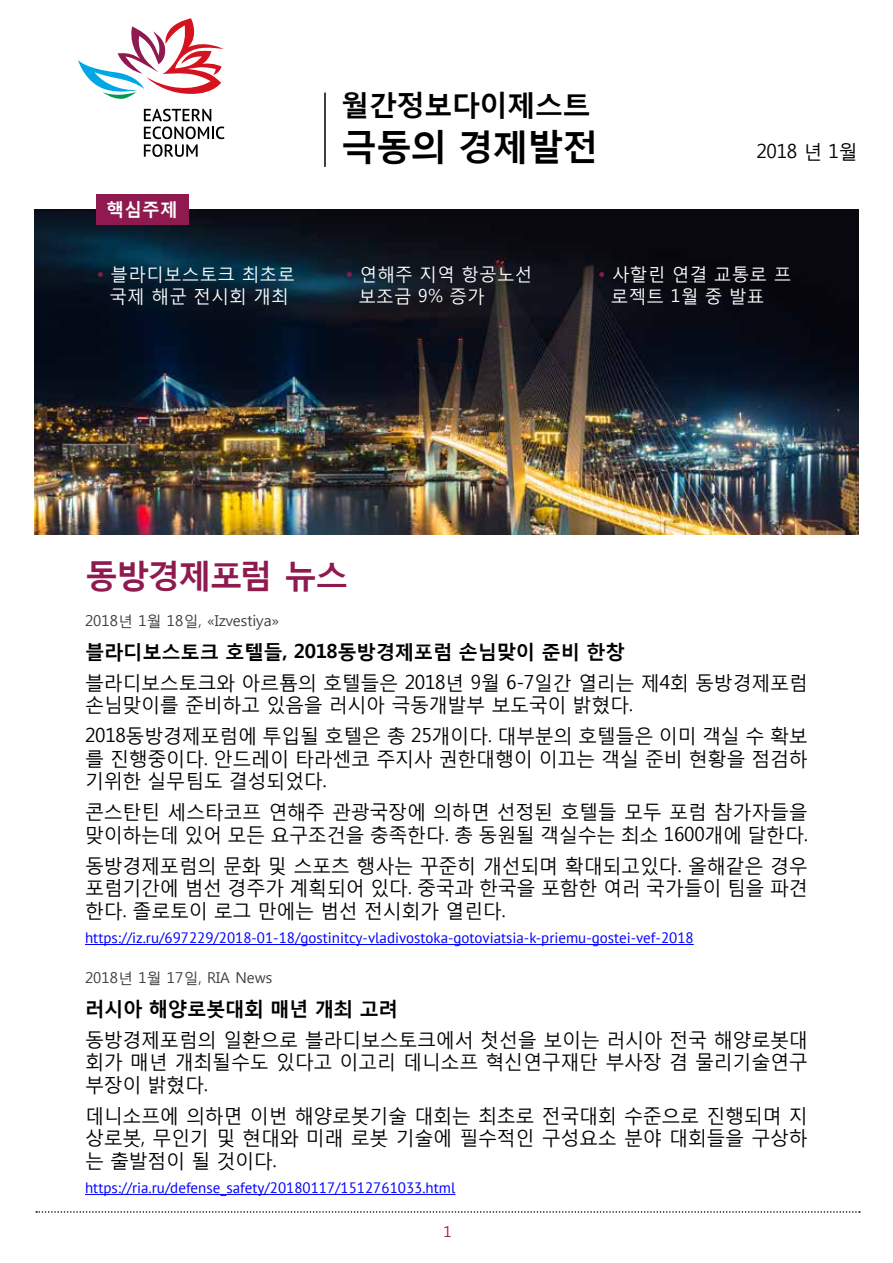
<style>
.page{position:relative;width:893px;height:1263px;background:#fff}
.page>*{position:absolute;margin:0;border:0;box-sizing:border-box;transform-origin:0 0}
.t1{font:700 36px "Malgun Gothic";letter-spacing:-.03em;color:#000}
.t2{font:700 33px "Malgun Gothic";letter-spacing:-.055em;color:#8f1a50}
.t3{font:700 28.5px "Malgun Gothic";letter-spacing:-.03em;color:#000}
.t4{font:19.5px/22.5px "Malgun Gothic";letter-spacing:-.02em;color:#000;text-align:justify}
.t5{font:700 19.5px "Malgun Gothic";letter-spacing:-.02em;color:#000}
.t6{font:18px/22.5px "Malgun Gothic";letter-spacing:.01em;color:#fff}
.t7{font:700 18px "Malgun Gothic";color:#fff}
.t8{font:15px "PT Sans";color:#00f}
.t9{font:15px "Malgun Gothic";color:#3d3936}
.t10{font:15px "Malgun Gothic";color:#9e1459}
.s1{font-weight:700;color:#8f1a50}
</style>
<div class="page">
<svg style="left:36px;top:1211px;width:824px;height:2px"></svg>
<img style="left:34px;top:209px;width:825px;height:326px">
<hr style="left:324px;top:93px;width:2px;height:74px;background:#000">
<hr style="left:85px;top:944px;width:609px;height:1px;background:#00f">
<hr style="left:85px;top:1194px;width:370px;height:1px;background:#00f">
<svg style="left:78px;top:18px;width:146px;height:81px"></svg>
<svg style="left:144px;top:109px;width:80px;height:48px"></svg>
<div style="left:97px;top:194px;width:92px;height:30px;background:#8f1a50"></div>
<p class="t7" style="left:107px;top:198px;width:73px">핵심주제</p>
<h3 class="t3" style="left:341px;top:87px;width:251px">월간정보다이제스트</h3>
<h1 class="t1" style="left:341px;top:123px;width:259px">극동의 경제발전</h1>
<p class="t4" style="left:756px;top:140px;width:103px">2018 년 1월</p>
<p class="t6" style="left:97px;top:262px;width:200px;text-align:center"><span class="s1">•</span> 블라디보스토크 최초로 국제 해군 전시회 개최</p>
<p class="t6" style="left:358px;top:262px;width:176px;text-indent:-13px"><span class="s1">•</span> 연해주 지역 항공노선 보조금 9% 증가</p>
<p class="t6" style="left:611px;top:262px;width:182px;text-indent:-13px"><span class="s1">•</span> 사할린 연결 교통로 프 로젝트 1월 중 발표</p>
<h2 class="t2" style="left:85px;top:555px;width:265px">동방경제포럼 뉴스</h2>
<p class="t9" style="left:85px;top:612px;width:196px">2018년 1월 18일, «Izvestiya»</p>
<p class="t5" style="left:85px;top:639px;width:541px">블라디보스토크 호텔들, 2018동방경제포럼 손님맞이 준비 한창</p>
<p class="t4" style="left:85px;top:671px;width:724px">블라디보스토크와 아르툠의 호텔들은 2018년 9월 6-7일간 열리는 제4회 동방경제포럼 손님맞이를 준비하고 있음을 러시아 극동개발부 보도국이 밝혔다.</p>
<p class="t4" style="left:85px;top:724px;width:724px">2018동방경제포럼에 투입될 호텔은 총 25개이다. 대부분의 호텔들은 이미 객실 수 확보 를 진행중이다. 안드레이 타라센코 주지사 권한대행이 이끄는 객실 준비 현황을 점검하 기위한 실무팀도 결성되었다.</p>
<p class="t4" style="left:85px;top:800px;width:724px">콘스탄틴 세스타코프 연해주 관광국장에 의하면 선정된 호텔들 모두 포럼 참가자들을 맞이하는데 있어 모든 요구조건을 충족한다. 총 동원될 객실수는 최소 1600개에 달한다.</p>
<p class="t4" style="left:85px;top:854px;width:724px">동방경제포럼의 문화 및 스포츠 행사는 꾸준히 개선되며 확대되고있다. 올해같은 경우 포럼기간에 범선 경주가 계획되어 있다. 중국과 한국을 포함한 여러 국가들이 팀을 파견 한다. 졸로토이 로그 만에는 범선 전시회가 열린다.</p>
<p class="t8" style="left:85px;top:928px;width:610px">https://iz.ru/697229/2018-01-18/gostinitcy-vladivostoka-gotoviatsia-k-priemu-gostei-vef-2018</p>
<p class="t9" style="left:85px;top:969px;width:189px">2018년 1월 17일, RIA News</p>
<p class="t5" style="left:85px;top:996px;width:314px">러시아 해양로봇대회 매년 개최 고려</p>
<p class="t4" style="left:85px;top:1028px;width:724px">동방경제포럼의 일환으로 블라디보스토크에서 첫선을 보이는 러시아 전국 해양로봇대 회가 매년 개최될수도 있다고 이고리 데니소프 혁신연구재단 부사장 겸 물리기술연구 부장이 밝혔다.</p>
<p class="t4" style="left:85px;top:1104px;width:724px">데니소프에 의하면 이번 해양로봇기술 대회는 최초로 전국대회 수준으로 진행되며 지 상로봇, 무인기 및 현대와 미래 로봇 기술에 필수적인 구성요소 분야 대회들을 구상하 는 출발점이 될 것이다.</p>
<p class="t8" style="left:85px;top:1178px;width:372px">https://ria.ru/defense_safety/20180117/1512761033.html</p>
<p class="t10" style="left:443px;top:1223px;width:10px">1</p>
</div>
